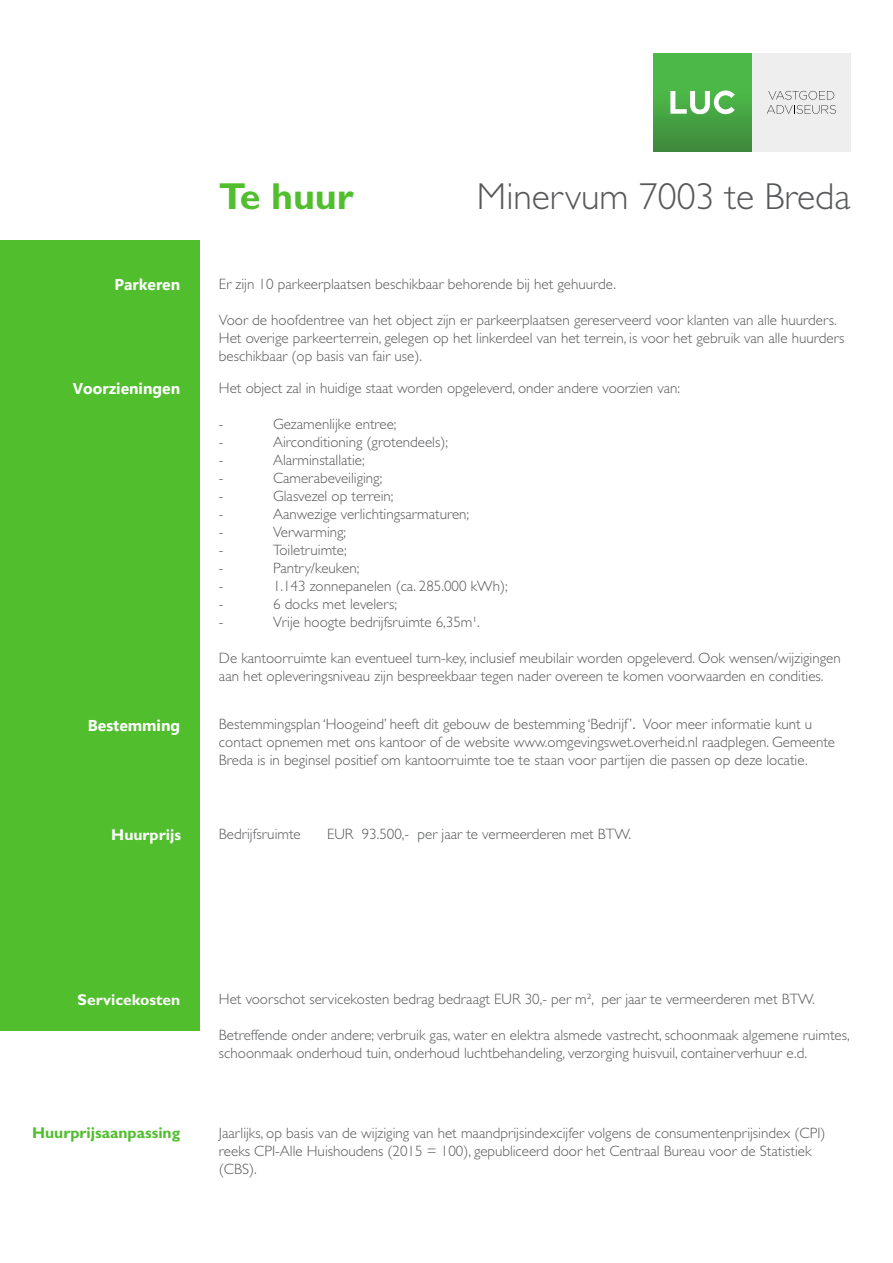
<style>
.page{position:relative;width:893px;height:1263px;background:#fff}
.page>*{position:absolute;margin:0;border:0;box-sizing:border-box;transform-origin:0 0}
.t1{font:300 37.65px "Gill Sans";color:#57585a}
.t2{font:700 37.65px "Gill Sans";color:#50be2d}
.t3{font:700 15.75px "Gadugi";color:#fff}
.t4{font:700 15.75px "Gill Sans";color:#fff}
.t5{font:700 15.75px "Gill Sans";color:#50be2d}
.t6{font:300 15px/18px "Gill Sans";color:#57585a}
</style>
<div class="page">
<div style="left:0;top:240px;width:200px;height:790px;background:#50be2d"></div>
<div style="left:752px;top:53px;width:98px;height:98px;background:#edeeed"></div>
<svg style="left:767px;top:91px;width:69px;height:23px"></svg>
<div style="left:653px;top:53px;width:99px;height:98px;background:linear-gradient(to bottom,#4fc44b,#41903e)"></div>
<svg style="left:670px;top:90px;width:65px;height:24px"></svg>
<p class="t3" style="left:115px;top:275px;width:67px">Parkeren</p>
<p class="t3" style="left:73px;top:378px;width:109px">Voorzieningen</p>
<p class="t2" style="left:219px;top:174px;width:136px">Te huur</p>
<p class="t1" style="left:477px;top:175px;width:375px">Minervum 7003 te Breda</p>
<p class="t6" style="left:219px;top:275px;width:398px">Er zijn 10 parkeerplaatsen beschikbaar behorende bij het gehuurde.</p>
<p class="t6" style="left:219px;top:311px;width:627px">Voor de hoofdentree van het object zijn er parkeerplaatsen gereserveerd voor klanten van alle huurders.<br>Het overige parkeerterrein, gelegen op het linkerdeel van het terrein, is voor het gebruik van alle huurders beschikbaar (op basis van fair use).</p>
<p class="t6" style="left:219px;top:379px;width:463px">Het object zal in huidige staat worden opgeleverd, onder andere voorzien van:</p>
<p class="t6" style="left:219px;top:415px;width:6px">-</p>
<p class="t6" style="left:273px;top:415px;width:125px">Gezamenlijke entree;</p>
<p class="t6" style="left:219px;top:433px;width:6px">-</p>
<p class="t6" style="left:273px;top:433px;width:176px">Airconditioning (grotendeels);</p>
<p class="t6" style="left:219px;top:451px;width:6px">-</p>
<p class="t6" style="left:273px;top:451px;width:93px">Alarminstallatie;</p>
<p class="t6" style="left:219px;top:469px;width:6px">-</p>
<p class="t6" style="left:273px;top:469px;width:111px">Camerabeveiliging;</p>
<p class="t6" style="left:219px;top:487px;width:6px">-</p>
<p class="t6" style="left:273px;top:487px;width:122px">Glasvezel op terrein;</p>
<p class="t6" style="left:219px;top:505px;width:6px">-</p>
<p class="t6" style="left:273px;top:505px;width:198px">Aanwezige verlichtingsarmaturen;</p>
<p class="t6" style="left:219px;top:523px;width:6px">-</p>
<p class="t6" style="left:273px;top:523px;width:75px">Verwarming;</p>
<p class="t6" style="left:219px;top:541px;width:6px">-</p>
<p class="t6" style="left:273px;top:541px;width:75px">Toiletruimte;</p>
<p class="t6" style="left:219px;top:559px;width:6px">-</p>
<p class="t6" style="left:273px;top:559px;width:88px">Pantry/keuken;</p>
<p class="t6" style="left:219px;top:577px;width:6px">-</p>
<p class="t6" style="left:273px;top:577px;width:236px">1.143 zonnepanelen (ca. 285.000 kWh);</p>
<p class="t6" style="left:219px;top:595px;width:6px">-</p>
<p class="t6" style="left:273px;top:595px;width:125px">6 docks met levelers;</p>
<p class="t6" style="left:219px;top:613px;width:6px">-</p>
<p class="t6" style="left:273px;top:613px;width:208px">Vrije hoogte bedrijfsruimte 6,35m¹.</p>
<p class="t6" style="left:219px;top:649px;width:623px">De kantoorruimte kan eventueel turn-key, inclusief meubilair worden opgeleverd. Ook wensen/wijzigingen aan het opleveringsniveau zijn bespreekbaar tegen nader overeen te komen voorwaarden en condities.</p>
<p class="t3" style="left:88px;top:716px;width:94px">Bestemming</p>
<p class="t6" style="left:219px;top:715px;width:595px">Bestemmingsplan ‘Hoogeind’ heeft dit gebouw de bestemming ‘Bedrijf’. Voor meer informatie kunt u</p>
<p class="t6" style="left:219px;top:733px;width:618px">contact opnemen met ons kantoor of de website www.omgevingswet.overheid.nl raadplegen. Gemeente<br>Breda is in beginsel positief om kantoorruimte toe te staan voor partijen die passen op deze locatie.</p>
<p class="t4" style="left:111px;top:825px;width:71px">Huurprijs</p>
<p class="t6" style="left:219px;top:825px;width:83px">Bedrijfsruimte</p>
<p class="t6" style="left:327px;top:825px;width:306px">EUR 93.500,- per jaar te vermeerderen met BTW.</p>
<p class="t4" style="left:78px;top:990px;width:104px">Servicekosten</p>
<p class="t5" style="left:32px;top:1123px;width:150px">Huurprijsaanpassing</p>
<p class="t6" style="left:219px;top:990px;width:597px">Het voorschot servicekosten bedrag bedraagt EUR 30,- per m², per jaar te vermeerderen met BTW.</p>
<p class="t6" style="left:219px;top:1026px;width:632px">Betreffende onder andere; verbruik gas, water en elektra alsmede vastrecht, schoonmaak algemene ruimtes, schoonmaak onderhoud tuin, onderhoud luchtbehandeling, verzorging huisvuil, containerverhuur e.d.</p>
<p class="t6" style="left:219px;top:1124px;width:608px">Jaarlijks, op basis van de wijziging van het maandprijsindexcijfer volgens de consumentenprijsindex (CPI) reeks CPI-Alle Huishoudens (2015 = 100), gepubliceerd door het Centraal Bureau voor de Statistiek (CBS).</p>
</div>
